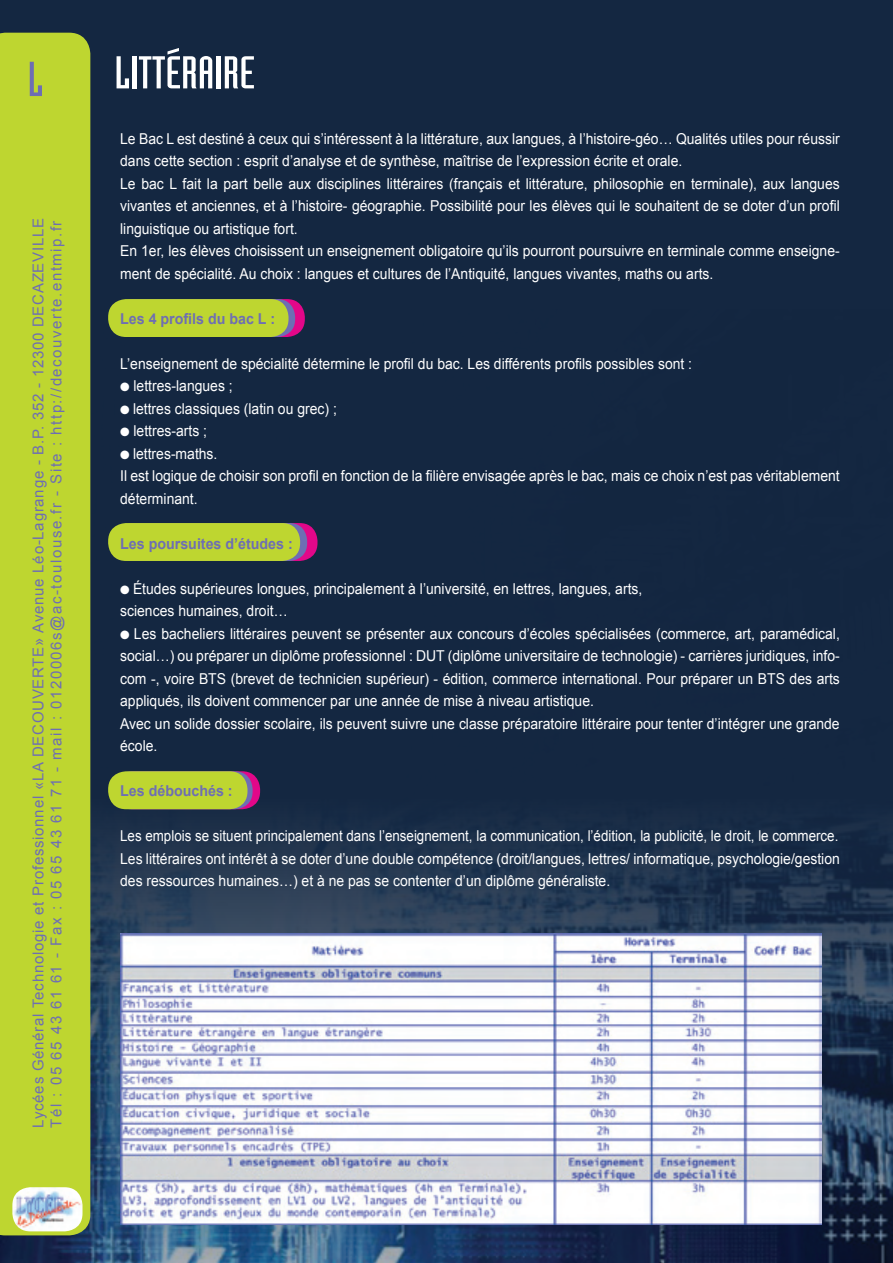
<style>
.page{position:relative;width:893px;height:1263px;background:#142741}
.page>*{position:absolute;margin:0;border:0;box-sizing:border-box;transform-origin:0 0}
.t1{font:48px "Industria Solid";color:#6e6eb3;scale:1.15 1}
.t2{font:45px "Industria Solid";color:#fff;scale:1.25 1}
.t3{font:15px/22.5px "Arial";color:#fff;scale:.93 1}
.t4{font:15px "Arial";color:#fff;scale:.89 1}
.t5{font:15px "Arial";letter-spacing:.05em;color:#6e6eb3}
.t6{font:15px "Arial";letter-spacing:.1em;color:#6e6eb3}
.t7{font:700 15px "Arial";color:#6e6eb3;scale:.95 1}
</style>
<div class="page">
<img style="left:0;top:310px;width:893px;height:953px">
<div style="left:117px;top:299px;width:188px;height:38px;background:#e20789;border-radius:18px"></div>
<svg style="left:115px;top:299px;width:180px;height:38px"></svg>
<div style="left:108px;top:299px;width:180px;height:38px;background:#bed630;border-radius:18px"></div>
<div style="left:117px;top:523px;width:200px;height:38px;background:#e20789;border-radius:18px"></div>
<div style="left:115px;top:523px;width:192px;height:38px;background:#6e6eb3;border-radius:18px"></div>
<div style="left:108px;top:523px;width:192px;height:38px;background:#bed630;border-radius:18px"></div>
<div style="left:115px;top:771px;width:145px;height:38px;background:#e20789;border-radius:18px"></div>
<svg style="left:113px;top:771px;width:140px;height:38px"></svg>
<div style="left:108px;top:771px;width:139px;height:38px;background:#bed630;border-radius:18px"></div>
<div style="left:0;top:33px;width:90px;height:1202px;background:#bed630"></div>
<img style="left:12px;top:1187px;width:71px;height:44px">
<img style="left:120px;top:933px;width:701px;height:291px">
<p class="t1" style="left:28px;top:53px;width:15px">L</p>
<p class="t5" style="left:30px;top:1128px;width:911px;rotate:-90deg">Lycées Général Technologie et Professionnel «LA DECOUVERTE» Avenue Léo-Lagrange - B.P. 352 - 12300 DECAZEVILLE</p>
<p class="t6" style="left:48px;top:1128px;width:909px;rotate:-90deg">Tél : 05 65 43 61 61 - Fax : 05 65 43 61 71 - mail : 0120006s@ac-toulouse.fr - Site : http://decouverte.entmip.fr</p>
<p class="t2" style="left:114px;top:48px;width:114px">LITTÉRAIRE</p>
<p class="t3" style="left:120px;top:127px;width:775px">Le Bac L est destiné à ceux qui s’intéressent à la littérature, aux langues, à l’histoire-géo… Qualités utiles pour réussir dans cette section : esprit d’analyse et de synthèse, maîtrise de l’expression écrite et orale.</p>
<p class="t3" style="left:120px;top:172px;width:775px;text-align:justify">Le bac L fait la part belle aux disciplines littéraires (français et littérature, philosophie en terminale), aux langues vivantes et anciennes, et à l’histoire- géographie. Possibilité pour les élèves qui le souhaitent de se doter d’un profil linguistique ou artistique fort.</p>
<p class="t3" style="left:120px;top:239px;width:775px">En 1er, les élèves choisissent un enseignement obligatoire qu’ils pourront poursuivre en terminale comme enseigne&shy;ment de spécialité. Au choix : langues et cultures de l’Antiquité, langues vivantes, maths ou arts.</p>
<p class="t7" style="left:120px;top:310px;width:165px">Les 4 profils du bac L :</p>
<p class="t3" style="left:120px;top:352px;width:617px">L’enseignement de spécialité détermine le profil du bac. Les différents profils possibles sont :</p>
<p class="t3" style="left:120px;top:374px;width:123px">● lettres-langues ;</p>
<p class="t3" style="left:120px;top:397px;width:235px">● lettres classiques (latin ou grec) ;</p>
<p class="t3" style="left:120px;top:419px;width:95px">● lettres-arts ;</p>
<p class="t3" style="left:120px;top:442px;width:106px">● lettres-maths.</p>
<p class="t3" style="left:120px;top:464px;width:775px">Il est logique de choisir son profil en fonction de la filière envisagée après le bac, mais ce choix n’est pas véritablement déterminant.</p>
<p class="t7" style="left:120px;top:535px;width:183px">Les poursuites d’études :</p>
<p class="t3" style="left:120px;top:577px;width:563px">● Études supérieures longues, principalement à l’université, en lettres, langues, arts,</p>
<p class="t3" style="left:120px;top:599px;width:182px">sciences humaines, droit…</p>
<p class="t3" style="left:120px;top:622px;width:775px;text-align:justify">● Les bacheliers littéraires peuvent se présenter aux concours d’écoles spécialisées (commerce, art, paramédical, social…) ou préparer un diplôme professionnel : DUT (diplôme universitaire de technologie) - carrières juridiques, info&shy;com -, voire BTS (brevet de technicien supérieur) - édition, commerce international. Pour préparer un BTS des arts appliqués, ils doivent commencer par une année de mise à niveau artistique.</p>
<p class="t3" style="left:120px;top:712px;width:775px">Avec un solide dossier scolaire, ils peuvent suivre une classe préparatoire littéraire pour tenter d’intégrer une grande école.</p>
<p class="t7" style="left:120px;top:782px;width:120px">Les débouchés :</p>
<p class="t4" style="left:120px;top:827px;width:808px">Les emplois se situent principalement dans l’enseignement, la communication, l’édition, la publicité, le droit, le commerce.</p>
<p class="t3" style="left:120px;top:847px;width:775px">Les littéraires ont intérêt à se doter d’une double compétence (droit/langues, lettres/ informatique, psychologie/gestion des ressources humaines…) et à ne pas se contenter d’un diplôme généraliste.</p>
</div>
